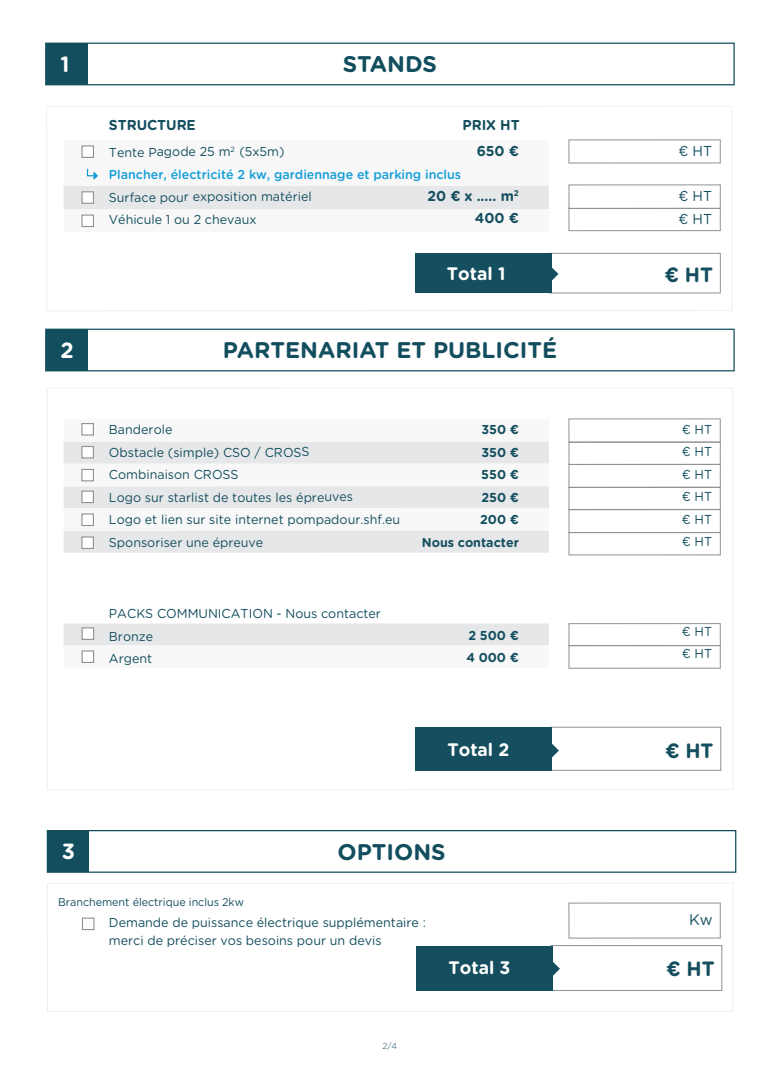
<style>
.page{position:relative;width:780px;height:1088px;background:#fff}
.page>*{position:absolute;margin:0;border:0;box-sizing:border-box;transform-origin:0 0}
.t1{font:700 22.62px "Gotham Rounded";color:#134e5f}
.t2{font:700 22px "Gotham Rounded";color:#fff}
.t3{font:700 20.62px "Gotham Rounded";color:#144e5f}
.t4{font:700 18.12px "Gotham Rounded";color:#fff}
.t5{font:15.5px "Gotham Rounded";color:#144e5f}
.t6{font:700 14.38px/22.5px "Gotham Rounded";letter-spacing:-.005em;color:#144e5f;text-align:right}
.t7{font:14.38px/22.5px "Gotham Rounded";color:#144e5f}
.t8{font:12.88px/22.5px "Gotham Rounded";color:#144e5f}
.t9{font:500 12.88px "Gotham Rounded";color:#149dd9}
.t10{font:700 12.88px/22.5px "Gotham Rounded";color:#144e5f;text-align:right}
.t11{font:11.25px "Gotham Rounded";letter-spacing:-.005em;color:#134e5f;scale:.96 1}
.t12{font:300 8.62px "Gotham Rounded";color:#134e5f}
</style>
<div class="page">
<div style="left:45px;top:43px;width:689px;height:42px;border:1px solid #134e5f"></div>
<div style="left:64px;top:186px;width:485px;height:24px;background:#e6e7e9"></div>
<div style="left:64px;top:140px;width:485px;height:46px;background:#f7f8f7"></div>
<div style="left:64px;top:209px;width:485px;height:23px;background:#f7f8f7"></div>
<div style="left:568px;top:208px;width:152px;height:23px;border:1px solid #909293"></div>
<div style="left:568px;top:140px;width:152px;height:23px;border:1px solid #909293"></div>
<div style="left:549px;top:253px;width:171px;height:40px;border:1px solid #909293"></div>
<svg style="left:551px;top:267px;width:7px;height:14px"></svg>
<div style="left:414px;top:253px;width:137px;height:40px;background:#144e5f"></div>
<div style="left:81px;top:145px;width:13px;height:13px;background:#fff;border:1px solid #909293"></div>
<div style="left:81px;top:191px;width:13px;height:13px;background:#fff;border:1px solid #909293"></div>
<div style="left:81px;top:214px;width:13px;height:13px;background:#fff;border:1px solid #909293"></div>
<div style="left:46px;top:43px;width:41px;height:42px;background:#134e5f"></div>
<svg style="left:86px;top:168px;width:12px;height:12px"></svg>
<div style="left:45px;top:329px;width:689px;height:42px;border:1px solid #134e5f"></div>
<div style="left:46px;top:329px;width:41px;height:42px;background:#134e5f"></div>
<div style="left:64px;top:442px;width:485px;height:22px;background:#e6e7e9"></div>
<div style="left:64px;top:419px;width:485px;height:23px;background:#f7f8f7"></div>
<div style="left:64px;top:486px;width:485px;height:22px;background:#e6e7e9"></div>
<div style="left:64px;top:463px;width:485px;height:23px;background:#f7f8f7"></div>
<div style="left:64px;top:530px;width:485px;height:23px;background:#e6e7e9"></div>
<div style="left:64px;top:508px;width:485px;height:23px;background:#f7f8f7"></div>
<div style="left:568px;top:442px;width:152px;height:23px;border:1px solid #909293"></div>
<div style="left:568px;top:419px;width:152px;height:23px;border:1px solid #909293"></div>
<div style="left:568px;top:464px;width:152px;height:24px;border:1px solid #909293"></div>
<div style="left:568px;top:532px;width:152px;height:23px;border:1px solid #909293"></div>
<div style="left:568px;top:509px;width:152px;height:24px;border:1px solid #909293"></div>
<div style="left:64px;top:623px;width:485px;height:23px;background:#e6e7e9"></div>
<div style="left:64px;top:645px;width:485px;height:23px;background:#f7f8f7"></div>
<div style="left:568px;top:623px;width:152px;height:23px;border:1px solid #909293"></div>
<div style="left:568px;top:645px;width:152px;height:23px;border:1px solid #909293"></div>
<div style="left:81px;top:423px;width:13px;height:13px;background:#fff;border:1px solid #909293"></div>
<div style="left:81px;top:446px;width:13px;height:12px;background:#fff;border:1px solid #909293"></div>
<div style="left:81px;top:469px;width:13px;height:12px;background:#fff;border:1px solid #909293"></div>
<div style="left:81px;top:490px;width:13px;height:13px;background:#fff;border:1px solid #909293"></div>
<div style="left:81px;top:513px;width:13px;height:13px;background:#fff;border:1px solid #909293"></div>
<div style="left:81px;top:536px;width:13px;height:13px;background:#fff;border:1px solid #909293"></div>
<div style="left:82px;top:627px;width:12px;height:13px;background:#fff;border:1px solid #909293"></div>
<div style="left:82px;top:650px;width:12px;height:13px;background:#fff;border:1px solid #909293"></div>
<div style="left:549px;top:727px;width:172px;height:43px;border:1px solid #909293"></div>
<svg style="left:552px;top:743px;width:7px;height:14px"></svg>
<div style="left:415px;top:727px;width:137px;height:43px;background:#144e5f"></div>
<div style="left:550px;top:945px;width:172px;height:45px;border:1px solid #909293"></div>
<svg style="left:553px;top:962px;width:7px;height:14px"></svg>
<div style="left:416px;top:945px;width:137px;height:45px;background:#144e5f"></div>
<div style="left:47px;top:830px;width:689px;height:43px;border:1px solid #134e5f"></div>
<div style="left:47px;top:830px;width:42px;height:42px;background:#134e5f"></div>
<div style="left:82px;top:917px;width:12px;height:13px;background:#fff;border:1px solid #909293"></div>
<div style="left:568px;top:903px;width:152px;height:35px;border:1px solid #909293"></div>
<h2 class="t2" style="left:60px;top:48px;width:10px">1</h2>
<h1 class="t1" style="left:343px;top:48px;width:96px">STANDS</h1>
<p class="t6" style="left:109px;top:113px;width:88px">STRUCTURE</p>
<p class="t6" style="left:462px;top:113px;width:59px">PRIX HT</p>
<p class="t8" style="left:109px;top:140px;width:177px">Tente Pagode 25 m<sup>2</sup> (5x5m)</p>
<p class="t8" style="left:109px;top:185px;width:204px">Surface pour exposition matériel<br>Véhicule 1 ou 2 chevaux</p>
<p class="t6" style="left:476px;top:139px;width:44px">650 €</p>
<p class="t6" style="left:427px;top:184px;width:93px">20 € x ..... m<sup>2<br></sup>400 €</p>
<p class="t9" style="left:109px;top:165px;width:354px">Plancher, électricité 2 kw, gardiennage et parking inclus</p>
<p class="t7" style="left:678px;top:139px;width:35px">€ HT</p>
<p class="t7" style="left:678px;top:184px;width:35px">€ HT € HT</p>
<h3 class="t4" style="left:447px;top:260px;width:60px">Total 1</h3>
<h3 class="t3" style="left:664px;top:259px;width:50px">€ HT</h3>
<h2 class="t2" style="left:60px;top:334px;width:15px">2</h2>
<h1 class="t1" style="left:223px;top:334px;width:336px">PARTENARIAT ET PUBLICITÉ</h1>
<p class="t8" style="left:109px;top:418px;width:293px">Banderole<br>Obstacle (simple) CSO / CROSS<br>Combinaison CROSS<br>Logo sur starlist de toutes les épreuves<br>Logo et lien sur site internet pompadour.shf.eu<br>Sponsoriser une épreuve</p>
<p class="t10" style="left:422px;top:418px;width:99px">350 €<br>350 €<br>550 €<br>250 €<br>200 €<br>Nous contacter</p>
<p class="t8" style="left:681px;top:417px;width:32px;text-align:justify">€ HT € HT € HT € HT € HT € HT</p>
<p class="t8" style="left:109px;top:602px;width:273px">PACKS COMMUNICATION - Nous contacter<br>Bronze<br>Argent</p>
<p class="t10" style="left:466px;top:623px;width:54px;text-align:left">2 500 €<br>4 000 €</p>
<p class="t8" style="left:681px;top:619px;width:32px">€ HT € HT</p>
<h3 class="t4" style="left:447px;top:736px;width:64px">Total 2</h3>
<h3 class="t3" style="left:665px;top:736px;width:50px">€ HT</h3>
<h2 class="t2" style="left:62px;top:835px;width:15px">3</h2>
<h1 class="t1" style="left:337px;top:835px;width:110px">OPTIONS</h1>
<p class="t11" style="left:58px;top:894px;width:195px">Branchement électrique inclus 2kw</p>
<p class="t8" style="left:109px;top:913px;width:318px;line-height:17.5px">Demande de puissance électrique supplémentaire : merci de préciser vos besoins pour un devis</p>
<p class="t5" style="left:689px;top:909px;width:25px">Kw</p>
<p class="t12" style="left:382px;top:1040px;width:16px">2/4</p>
<h3 class="t4" style="left:448px;top:954px;width:63px">Total 3</h3>
<h3 class="t3" style="left:666px;top:954px;width:50px">€ HT</h3>
</div>
